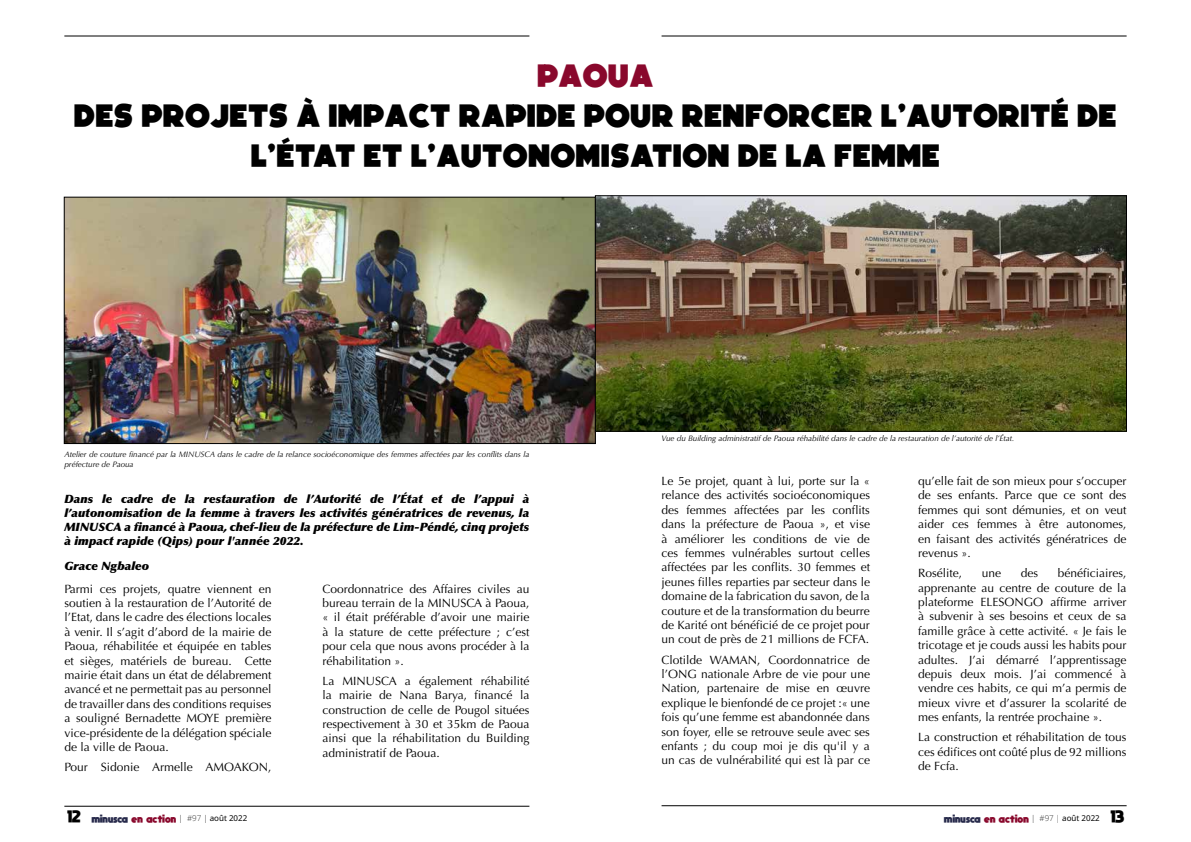
<style>
.page{position:relative;width:1191px;height:842px;background:#fff}
.page>*{position:absolute;margin:0;border:0;box-sizing:border-box;transform-origin:0 0}
.t1{font:33px/39.6px "Boldfinger";color:#000;text-align:center}
.t2{font:33px "Boldfinger";color:#89082c}
.t3{font:12px/14.4px "Optima LT Pro";color:#000;text-align:justify}
.t4{font:800 12px "moon get";color:#000}
.t5{font:italic 900 11.5px/13.8px "Optima LT Pro";color:#000;text-align:justify}
.t6{font:italic 8px/9.6px "Optima LT Pro";color:#000}
.t7{font:800 8px "moon get";color:#89082c}
.s1{color:#272a4b}
.s2{font-family:"Noto Sans";font-weight:200;color:#000}
.s3{font-family:"Noto Sans";font-weight:400;color:#000}
</style>
<div class="page">
<hr style="left:64px;top:806px;width:465px;height:1px;background:#000">
<hr style="left:661px;top:805px;width:465px;height:1px;background:#000">
<hr style="left:64px;top:36px;width:465px;height:1px;background:#000">
<hr style="left:661px;top:36px;width:465px;height:1px;background:#000">
<img style="left:66px;top:199px;width:527px;height:243px">
<div style="left:64px;top:197px;width:531px;height:247px;border:1px solid #000"></div>
<img style="left:597px;top:198px;width:527px;height:231px">
<div style="left:595px;top:196px;width:531px;height:235px;border:1px solid #000"></div>
<h1 class="t2" style="left:537px;top:57px;width:118px">PAOUA</h1>
<h1 class="t1" style="left:74px;top:95px;width:1044px">DES PROJETS À IMPACT RAPIDE POUR RENFORCER L’AUTORITÉ DE<br>L’ÉTAT ET L’AUTONOMISATION DE LA FEMME</h1>
<p class="t6" style="left:64px;top:450px;width:466px">Atelier de couture financé par la MINUSCA dans le cadre de la relance socioéconomique des femmes affectées par les conflits dans la préfecture de Paoua</p>
<p class="t5" style="left:64px;top:492px;width:466px">Dans le cadre de la restauration de l’Autorité de l’État et de l’appui à l’autonomisation de la femme à travers les activités génératrices de revenus, la MINUSCA a financé à Paoua, chef-lieu de la préfecture de Lim-Péndé, cinq projets à impact rapide (Qips) pour l'année 2022.</p>
<p class="t5" style="left:64px;top:559px;width:86px">Grace Ngbaleo</p>
<p class="t3" style="left:64px;top:581px;width:208px">Parmi ces projets, quatre viennent en soutien à la restauration de l’Autorité de l’Etat, dans le cadre des élections locales à venir. Il s’agit d’abord de la mairie de Paoua, réhabilitée et équipée en tables et sièges, matériels de bureau. Cette mairie était dans un état de délabrement avancé et ne permettait pas au personnel de travailler dans des conditions requises a souligné Bernadette MOYE première vice-présidente de la délégation spéciale de la ville de Paoua.</p>
<p class="t3" style="left:64px;top:760px;width:208px">Pour Sidonie Armelle AMOAKON,</p>
<p class="t3" style="left:322px;top:581px;width:208px">Coordonnatrice des Affaires civiles au bureau terrain de la MINUSCA à Paoua, « il était préférable d’avoir une mairie à la stature de cette préfecture ; c’est pour cela que nous avons procéder à la réhabilitation ».</p>
<p class="t3" style="left:322px;top:673px;width:208px">La MINUSCA a également réhabilité la mairie de Nana Barya, financé la construction de celle de Pougol situées respectivement à 30 et 35km de Paoua ainsi que la réhabilitation du Building administratif de Paoua.</p>
<p class="t6" style="left:661px;top:434px;width:354px">Vue du Building administratif de Paoua réhabilité dans le cadre de la restauration de l’autorité de l’État.</p>
<p class="t3" style="left:661px;top:474px;width:210px">Le 5e projet, quant à lui, porte sur la « relance des activités socioéconomiques des femmes affectées par les conflits dans la préfecture de Paoua », et vise à améliorer les conditions de vie de ces femmes vulnérables surtout celles affectées par les conflits. 30 femmes et jeunes filles reparties par secteur dans le domaine de la fabrication du savon, de la couture et de la transformation du beurre de Karité ont bénéficié de ce projet pour un cout de près de 21 millions de FCFA.</p>
<p class="t3" style="left:661px;top:652px;width:210px">Clotilde WAMAN, Coordonnatrice de l’ONG nationale Arbre de vie pour une Nation, partenaire de mise en œuvre explique le bienfondé de ce projet :« une fois qu’une femme est abandonnée dans son foyer, elle se retrouve seule avec ses enfants ; du coup moi je dis qu'il y a un cas de vulnérabilité qui est là par ce</p>
<p class="t3" style="left:918px;top:474px;width:210px">qu’elle fait de son mieux pour s’occuper de ses enfants. Parce que ce sont des femmes qui sont démunies, et on veut aider ces femmes à être autonomes, en faisant des activités génératrices de revenus ».</p>
<p class="t3" style="left:918px;top:566px;width:46px">Rosélite,</p>
<p class="t3" style="left:982px;top:566px;width:21px">une</p>
<p class="t3" style="left:1021px;top:566px;width:19px">des</p>
<p class="t3" style="left:918px;top:566px;width:210px;text-indent:140px">bénéficiaires, apprenante au centre de couture de la plateforme ELESONGO affirme arriver à subvenir à ses besoins et ceux de sa famille grâce à cette activité. « Je fais le tricotage et je couds aussi les habits pour adultes. J’ai démarré l’apprentissage depuis deux mois. J’ai commencé à vendre ces habits, ce qui m’a permis de mieux vivre et d’assurer la scolarité de mes enfants, la rentrée prochaine ».</p>
<p class="t3" style="left:918px;top:730px;width:210px">La construction et réhabilitation de tous ces édifices ont coûté plus de 92 millions de Fcfa.</p>
<p class="t4" style="left:67px;top:809px;width:15px">12</p>
<p class="t4" style="left:1110px;top:809px;width:15px">13</p>
<p class="t7" style="left:92px;top:813px;width:157px"><span class="s1">MINUSCA</span> EN ACTION <span class="s2">| #97 |</span> <span class="s3">août 2022</span></p>
<p class="t7" style="left:944px;top:813px;width:157px"><span class="s1">MINUSCA</span> EN ACTION <span class="s2">| #97 |</span> <span class="s3">août 2022</span></p>
</div>
